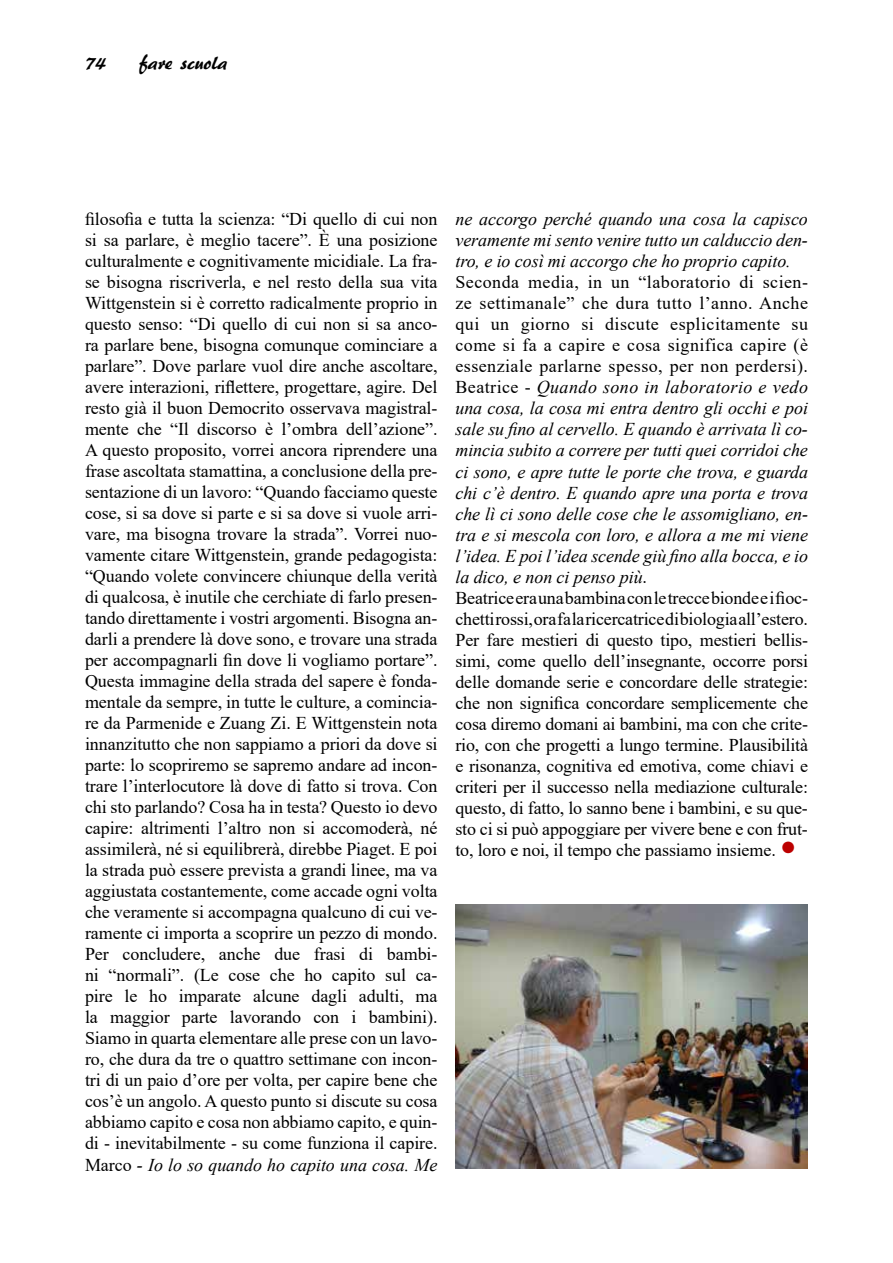
<style>
.page{position:relative;width:893px;height:1263px;background:#fff}
.page>*{position:absolute;margin:0;border:0;box-sizing:border-box;transform-origin:0 0}
.t1{font:21px "ARBERKLEY";color:#000}
.t2{font:18px/21px "Times New Roman";letter-spacing:-.01em;color:#000;text-align:justify}
.t3{font:italic 18px/21px "Times New Roman";letter-spacing:-.005em;color:#000;text-align:justify}
.s1{font-style:italic}
.s2{font-weight:700;font-size:27px;color:#bc0000}
</style>
<div class="page">
<img style="left:455px;top:904px;width:353px;height:265px">
<p class="t1" style="left:85px;top:49px;width:23px">74</p>
<p class="t1" style="left:139px;top:49px;width:90px">fare scuola</p>
<p class="t2" style="left:85px;top:208px;width:354px">filosofia e tutta la scienza: “Di quello di cui non si sa parlare, è meglio tacere”. È una posizione culturalmente e cognitivamente micidiale. La fra&shy;se bisogna riscriverla, e nel resto della sua vita Wittgenstein si è corretto radicalmente proprio in questo senso: “Di quello di cui non si sa anco&shy;ra parlare bene, bisogna comunque cominciare a parlare”. Dove parlare vuol dire anche ascoltare, avere interazioni, riflettere, progettare, agire. Del resto già il buon Democrito osservava magistral&shy;mente che “Il discorso è l’ombra dell’azione”.<br>A questo proposito, vorrei ancora riprendere una frase ascoltata stamattina, a conclusione della pre&shy;sentazione di un lavoro: “Quando facciamo queste cose, si sa dove si parte e si sa dove si vuole arri&shy;vare, ma bisogna trovare la strada”. Vorrei nuo&shy;vamente citare Wittgenstein, grande pedagogista: “Quando volete convincere chiunque della verità di qualcosa, è inutile che cerchiate di farlo presen&shy;tando direttamente i vostri argomenti. Bisogna an&shy;darli a prendere là dove sono, e trovare una strada per accompagnarli fin dove li vogliamo portare”.<br>Questa immagine della strada del sapere è fonda&shy;mentale da sempre, in tutte le culture, a comincia&shy;re da Parmenide e Zuang Zi. E Wittgenstein nota innanzitutto che non sappiamo a priori da dove si parte: lo scopriremo se sapremo andare ad incon&shy;trare l’interlocutore là dove di fatto si trova. Con chi sto parlando? Cosa ha in testa? Questo io devo capire: altrimenti l’altro non si accomoderà, né assimilerà, né si equilibrerà, direbbe Piaget. E poi la strada può essere prevista a grandi linee, ma va aggiustata costantemente, come accade ogni volta che veramente si accompagna qualcuno di cui ve&shy;ramente ci importa a scoprire un pezzo di mondo.<br>Per concludere, anche due frasi di bambi&shy;ni “normali”. (Le cose che ho capito sul ca&shy;pire le ho imparate alcune dagli adulti, ma la maggior parte lavorando con i bambini).<br>Siamo in quarta elementare alle prese con un lavo&shy;ro, che dura da tre o quattro settimane con incon&shy;tri di un paio d’ore per volta, per capire bene che cos’è un angolo. A questo punto si discute su cosa abbiamo capito e cosa non abbiamo capito, e quin&shy;di - inevitabilmente - su come funziona il capire.<br>Marco <span class="s1">- Io lo so quando ho capito una cosa. Me</span></p>
<p class="t3" style="left:455px;top:208px;width:354px">ne accorgo perché quando una cosa la capisco veramente mi sento venire tutto un calduccio den&shy;tro, e io così mi accorgo che ho proprio capito.</p>
<p class="t2" style="left:455px;top:271px;width:354px;text-align:left">Seconda media, in un “laboratorio di scien&shy;ze settimanale” che dura tutto l’anno. Anche qui un giorno si discute esplicitamente su come si fa a capire e cosa significa capire (è essenziale parlarne spesso, per non perdersi).<br>Beatrice - <span class="s1">Quando sono in laboratorio e vedo una cosa, la cosa mi entra dentro gli occhi e poi sale su fino al cervello. E quando è arrivata lì co&shy;mincia subito a correre per tutti quei corridoi che ci sono, e apre tutte le porte che trova, e guarda chi c’è dentro. E quando apre una porta e trova che lì ci sono delle cose che le assomigliano, en&shy;tra e si mescola con loro, e allora a me mi viene l’idea. E poi l’idea scende giù fino alla bocca, e io la dico, e non ci penso più</span>.<br>Beatrice era una bambina con le trecce bionde e i fioc&shy;chetti rossi, ora fa la ricercatrice di biologia all’estero.<br>Per fare mestieri di questo tipo, mestieri bellis&shy;simi, come quello dell’insegnante, occorre porsi delle domande serie e concordare delle strategie: che non significa concordare semplicemente che cosa diremo domani ai bambini, ma con che crite&shy;rio, con che progetti a lungo termine. Plausibilità e risonanza, cognitiva ed emotiva, come chiavi e criteri per il successo nella mediazione culturale: questo, di fatto, lo sanno bene i bambini, e su que&shy;sto ci si può appoggiare per vivere bene e con frut&shy;to, loro e noi, il tempo che passiamo insieme. <span class="s2">●</span></p>
</div>
